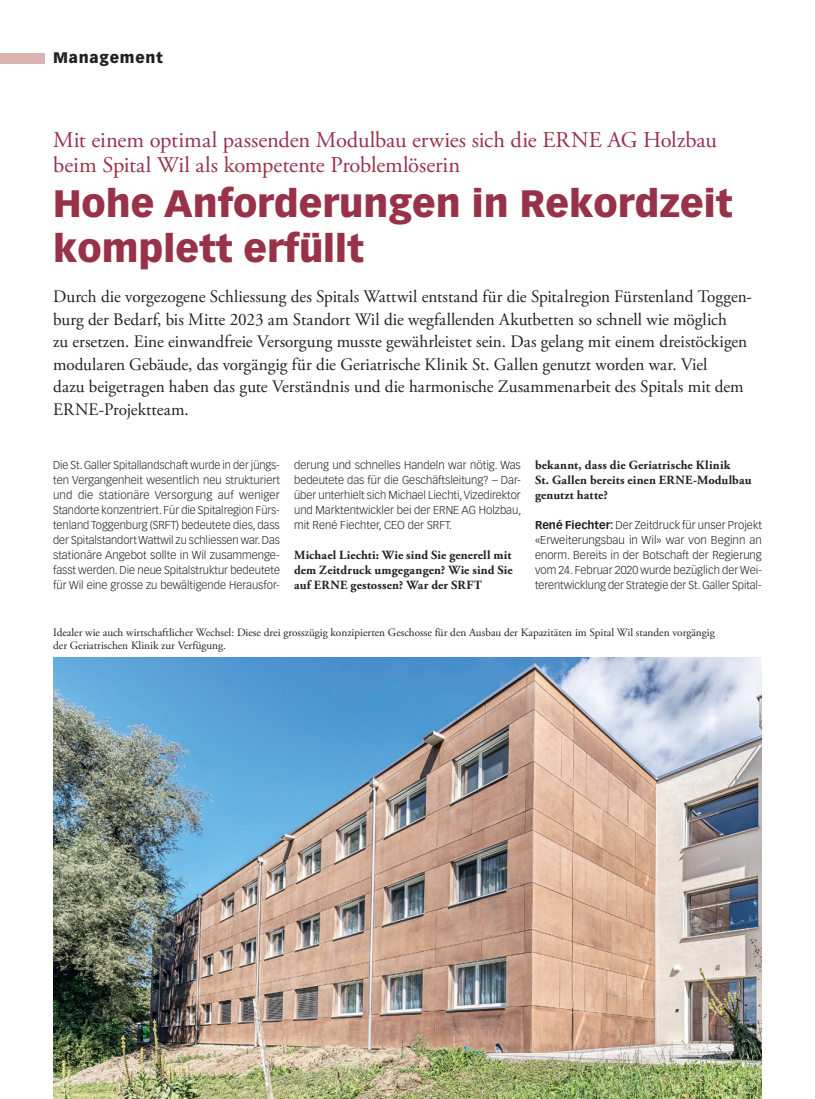
<style>
.page{position:relative;width:815px;height:1099px;background:#fff}
.page>*{position:absolute;margin:0;border:0;box-sizing:border-box;transform-origin:0 0}
.Titel_MM{font:900 37.5px/45px "Vectora LT Std";color:#983249}
.Obertitel_MM{font:22.5px/25px "Adobe Garamond Pro";letter-spacing:-.005em;color:#983249}
.Lead{font:17.5px/22.5px "Adobe Garamond Pro";color:#231f20}
.t1{font:900 15px "Vectora LT Std";letter-spacing:.05em;color:#231f20}
.Interviewfragen_ohne_Abstand{font:700 12.5px/15px "Adobe Garamond Pro";letter-spacing:.015em;color:#231f20;text-align:justify}
.Lauftext{font:300 11.25px/15px "Vectora LT Std";color:#231f20;text-align:justify}
.Legende{font:11.25px/13.5px "Adobe Garamond Pro";color:#231f20}
.s1{font-weight:700}
</style>
<div class="page">
<div style="left:0;top:53px;width:45px;height:10px;background:#d9b4b3"></div>
<img style="left:53px;top:657px;width:709px;height:441px">
<h3 class="t1" style="left:53px;top:49px;width:111px">Management</h3>
<p class="Obertitel_MM" style="left:53px;top:128px;width:665px">Mit einem optimal passenden Modulbau erwies sich die ERNE AG Holzbau beim Spital Wil als kompetente Problemlöserin</p>
<p class="Titel_MM" style="left:53px;top:180px;width:681px">Hohe Anforderungen in Rekordzeit komplett erfüllt</p>
<p class="Lead" style="left:53px;top:286px;width:700px">Durch die vorgezogene Schliessung des Spitals Wattwil entstand für die Spitalregion Fürstenland Toggen&shy;burg der Bedarf, bis Mitte 2023 am Standort Wil die wegfallenden Akutbetten so schnell wie möglich<br>zu ersetzen. Eine einwandfreie Versorgung musste gewährleistet sein. Das gelang mit einem dreistöckigen modularen Gebäude, das vorgängig für die Geriatrische Klinik St. Gallen genutzt worden war. Viel<br>dazu beigetragen haben das gute Verständnis und die harmonische Zusammenarbeit des Spitals mit dem ERNE-Projektteam.</p>
<p class="Interviewfragen_ohne_Abstand" style="left:535px;top:458px;width:218px;text-align:left">bekannt, dass die Geriatrische Klinik<br>St. Gallen bereits einen ERNE-Modulbau genutzt hatte?</p>
<p class="Lauftext" style="left:535px;top:518px;width:228px"><span class="s1">René Fiechter:</span> Der Zeitdruck für unser Projekt «Erweiterungsbau in Wil» war von Beginn an enorm. Bereits in der Botschaft der Regierung vom 24. Februar 2020 wurde bezüglich der Wei&shy;terentwicklung der Strategie der St. Galler Spital-</p>
<p class="Legende" style="left:53px;top:626px;width:663px">Idealer wie auch wirtschaftlicher Wechsel: Diese drei grosszügig konzipierten Geschosse für den Ausbau der Kapazitäten im Spital Wil standen vorgängig der Geriatrischen Klinik zur Verfügung.</p>
<p class="Lauftext" style="left:53px;top:458px;width:228px">Die St. Galler Spitallandschaft wurde in der jüngs&shy;ten Vergangenheit wesentlich neu strukturiert und die stationäre Versorgung auf weniger Standorte konzentriert. Für die Spitalregion Fürs&shy;tenland Toggenburg (SRFT) bedeutete dies, dass der Spitalstandort Wattwil zu schliessen war. Das stationäre Angebot sollte in Wil zusammenge&shy;fasst werden. Die neue Spitalstruktur bedeutete für Wil eine grosse zu bewältigende Herausfor-</p>
<p class="Lauftext" style="left:294px;top:458px;width:229px">derung und schnelles Handeln war nötig. Was bedeutete das für die Geschäftsleitung? – Dar&shy;über unterhielt sich Michael Liechti, Vizedirektor und Marktentwickler bei der ERNE AG Holzbau, mit René Fiechter, CEO der SRFT.</p>
<p class="Interviewfragen_ohne_Abstand" style="left:294px;top:548px;width:220px">Michael Liechti: Wie sind Sie generell mit dem Zeitdruck umgegangen? Wie sind Sie auf ERNE gestossen? War der SRFT</p>
</div>
